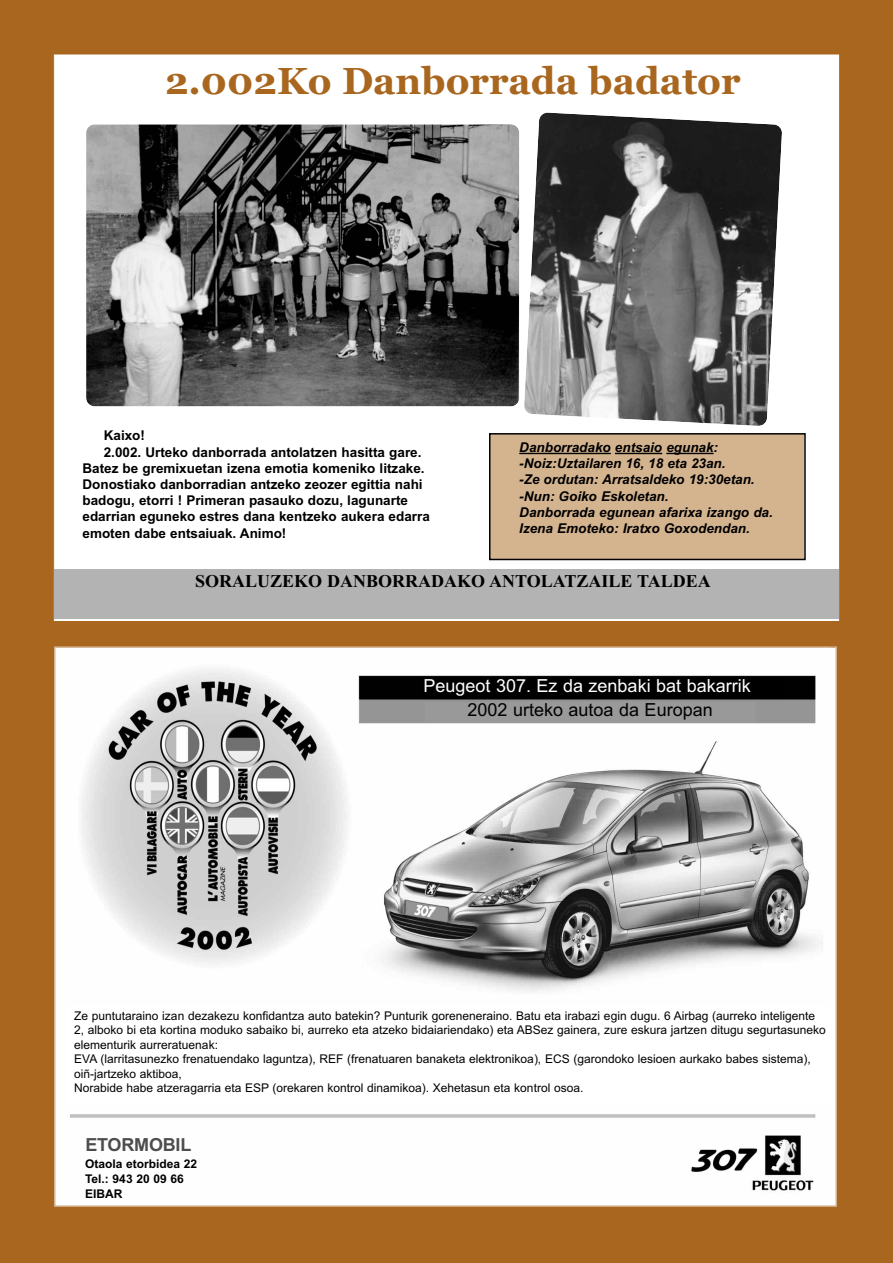
<style>
.page{position:relative;width:893px;height:1263px;background:#a9661f}
.page>*{position:absolute;margin:0;border:0;box-sizing:border-box;transform-origin:0 0}
.t1{font:700 37.5px "Georgia";color:#a9661f}
.t2{font:700 18px "Times New Roman";color:#000}
.t3{font:18px "Arial";color:#fff}
.t4{font:18px "Arial";color:#000}
.t5{font:700 18px "Arial";letter-spacing:-.01em;color:#4d4d4d}
.t6{font:700 13.5px "Arial";color:#000}
.t7{font:italic 700 13.5px/16.2px "Arial";color:#000}
.t8{font:12px/14.4px "Arial";color:#000}
.t9{font:700 12px/15px "Arial";color:#000}
</style>
<div class="page">
<img style="left:57px;top:649px;width:774px;height:555px">
<div style="left:68px;top:1005px;width:765px;height:99px;background:#fff"></div>
<div style="left:422px;top:677px;width:362px;height:21px;background:#000"></div>
<div style="left:425px;top:702px;width:330px;height:21px;background:#999"></div>
<div style="left:55px;top:55px;width:783px;height:565px;background:#fff"></div>
<div style="left:54px;top:569px;width:785px;height:50px;background:#b3b3b3"></div>
<svg style="left:86px;top:124px;width:434px;height:283px;background:#636363"></svg>
<div style="left:490px;top:435px;width:314px;height:124px;background:#d4b38f"></div>
<div style="left:489px;top:433px;width:317px;height:127px;border:2px solid #000"></div>
<hr style="left:519px;top:453px;width:92px;height:1px;background:#000">
<hr style="left:615px;top:453px;width:47px;height:1px;background:#000">
<hr style="left:666px;top:453px;width:48px;height:1px;background:#000">
<svg style="left:524px;top:112px;width:258px;height:314px;background:#6d6d6d"></svg>
<h1 class="t1" style="left:165px;top:59px;width:577px">2.002Ko Danborrada badator</h1>
<p class="t6" style="left:104px;top:428px;width:43px">Kaixo!</p>
<p class="t6" style="left:104px;top:444px;width:319px">2.002. Urteko danborrada antolatzen hasitta gare.</p>
<p class="t6" style="left:82px;top:460px;width:344px">Batez be gremixuetan izena emotia komeniko litzake.</p>
<p class="t6" style="left:82px;top:476px;width:342px">Donostiako danborradian antzeko zeozer egittia nahi</p>
<p class="t6" style="left:82px;top:493px;width:327px">badogu, etorri ! Primeran pasauko dozu, lagunarte</p>
<p class="t6" style="left:82px;top:509px;width:349px">edarrian eguneko estres dana kentzeko aukera edarra</p>
<p class="t6" style="left:82px;top:525px;width:205px">emoten dabe entsaiuak. Animo!</p>
<p class="t7" style="left:519px;top:439px;width:255px">Danborradako entsaio egunak: -Noiz:Uztailaren 16, 18 eta 23an.<br>-Ze ordutan: Arratsaldeko 19:30etan. -Nun: Goiko Eskoletan.<br>Danborrada egunean afarixa izango da.<br>Izena Emoteko: Iratxo Goxodendan.</p>
<h2 class="t2" style="left:195px;top:571px;width:517px">SORALUZEKO DANBORRADAKO ANTOLATZAILE TALDEA</h2>
<h2 class="t3" style="left:423px;top:675px;width:329px">Peugeot 307. Ez da zenbaki bat bakarrik</h2>
<h2 class="t4" style="left:467px;top:699px;width:247px">2002 urteko autoa da Europan</h2>
<p class="t8" style="left:74px;top:1008px;width:753px">Ze puntutaraino izan dezakezu konfidantza auto batekin? Punturik goreneneraino. Batu eta irabazi egin dugu. 6 Airbag (aurreko inteligente 2, alboko bi eta kortina moduko sabaiko bi, aurreko eta atzeko bidaiariendako) eta ABSez gainera, zure eskura jartzen ditugu segurtasuneko elementurik aurreratuenak:<br>EVA (larritasunezko frenatuendako laguntza), REF (frenatuaren banaketa elektronikoa), ECS (garondoko lesioen aurkako babes sistema), oiñ-jartzeko aktiboa,<br>Norabide habe atzeragarria eta ESP (orekaren kontrol dinamikoa). Xehetasun eta kontrol osoa.</p>
<h2 class="t5" style="left:85px;top:1135px;width:108px">ETORMOBIL</h2>
<p class="t9" style="left:85px;top:1156px;width:114px">Otaola etorbidea 22<br>Tel.: 943 20 09 66<br>EIBAR</p>
</div>
